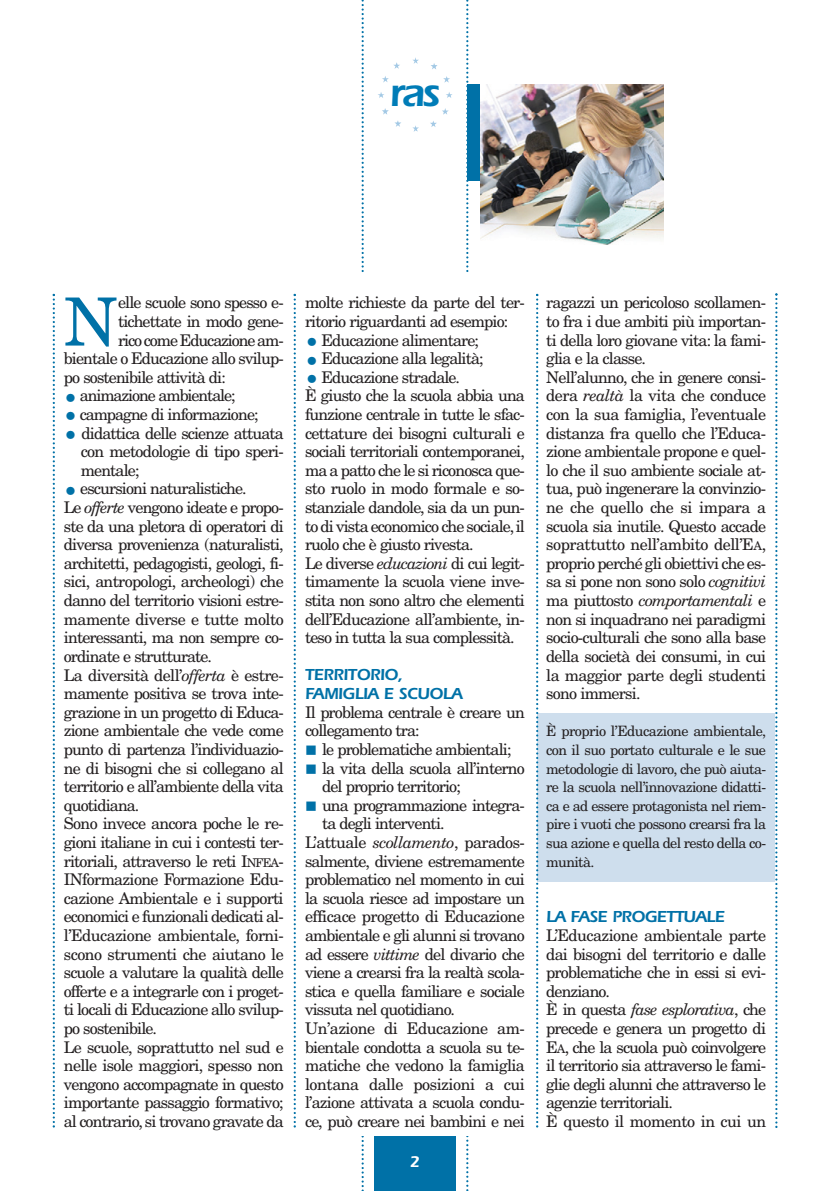
<style>
.page{position:relative;width:830px;height:1191px;background:#fff}
.page>*{position:absolute;margin:0;border:0;box-sizing:border-box;transform-origin:0 0}
.t1{font:66.45px "New Century Schlbk LT Std";color:#0071a7}
.t2{font:600 40.8px "ITC Eras Std";color:#007cb7}
.t3{font:600 16.5px/18.6px "ITC Eras Std";letter-spacing:-.025em;color:#0071a7}
.t4{font:16.05px/18.6px "New Century Schlbk LT Std";letter-spacing:-.055em;color:#231f20}
.t5{font:16.05px "New Century Schlbk LT Std";letter-spacing:-.035em;color:#231f20}
.t6{font:16.05px "New Century Schlbk LT Std";letter-spacing:-.03em;color:#231f20}
.t7{font:600 16.05px "ITC Eras Std";color:#fff}
.t8{font:14.25px/18.6px "New Century Schlbk LT Std";letter-spacing:-.045em;color:#231f20;text-align:justify}
.s1{font-size:22.5px;color:#0071a7}
.s2{font-style:italic}
.s3{font-size:12px}
</style>
<div class="page">
<div style="left:537px;top:713px;width:237px;height:169px;background:#cedeed"></div>
<svg style="left:361px;top:0;width:2px;height:1191px"></svg>
<svg style="left:466px;top:0;width:2px;height:1191px"></svg>
<svg style="left:774px;top:293px;width:3px;height:835px"></svg>
<div style="left:374px;top:853px;width:81px;height:338px;background:#0071a7"></div>
<svg style="left:412px;top:57px;width:7px;height:7px"></svg>
<svg style="left:378px;top:92px;width:6px;height:6px"></svg>
<svg style="left:412px;top:125px;width:7px;height:7px"></svg>
<svg style="left:446px;top:92px;width:6px;height:6px"></svg>
<svg style="left:443px;top:76px;width:7px;height:7px"></svg>
<svg style="left:431px;top:63px;width:6px;height:6px"></svg>
<svg style="left:382px;top:108px;width:6px;height:7px"></svg>
<svg style="left:394px;top:120px;width:7px;height:7px"></svg>
<svg style="left:430px;top:121px;width:6px;height:6px"></svg>
<svg style="left:442px;top:108px;width:6px;height:7px"></svg>
<svg style="left:382px;top:76px;width:6px;height:7px"></svg>
<svg style="left:393px;top:62px;width:7px;height:7px"></svg>
<svg style="left:53px;top:294px;width:2px;height:833px"></svg>
<div style="left:334px;top:274px;width:150px;height:861px;background:#fff"></div>
<svg style="left:293px;top:294px;width:3px;height:833px"></svg>
<svg style="left:536px;top:294px;width:2px;height:833px"></svg>
<img style="left:480px;top:84px;width:182px;height:160px">
<div style="left:466px;top:84px;width:13px;height:97px;background:#0071a7"></div>
<h2 class="t2" style="left:389px;top:78px;width:52px">ras</h2>
<h1 class="t1" style="left:64px;top:297px;width:56px">N</h1>
<p class="t4" style="left:118px;top:295px;width:167px">elle scuole sono spesso e-</p>
<p class="t4" style="left:118px;top:313px;width:167px">tichettate in modo gene-</p>
<p class="t4" style="left:118px;top:332px;width:167px">rico come Educazione am-</p>
<p class="t4" style="left:64px;top:351px;width:221px">bientale o Educazione allo svilup-</p>
<p class="t4" style="left:64px;top:369px;width:163px">po sostenibile attività di:</p>
<p class="t4" style="left:64px;top:388px;width:173px"><span class="s1">•</span> animazione ambientale;</p>
<p class="t4" style="left:64px;top:406px;width:196px"><span class="s1">•</span> campagne di informazione;</p>
<p class="t4" style="left:81px;top:425px;width:204px;text-align:justify;text-indent:-17px"><span class="s1">•</span> didattica delle scienze attuata con metodologie di tipo speri&shy;mentale;</p>
<p class="t4" style="left:64px;top:481px;width:221px"><span class="s1">•</span> escursioni naturalistiche.<br>Le <span class="s2">offerte</span> vengono ideate e propo&shy;ste da una pletora di operatori di diversa provenienza (naturalisti, architetti, pedagogisti, geologi, fi&shy;sici, antropologi, archeologi) che danno del territorio visioni estre&shy;mamente diverse e tutte molto interessanti, ma non sempre co&shy;ordinate e strutturate.<br>La diversità dell’<span class="s2">offerta</span> è estre&shy;mamente positiva se trova inte&shy;grazione in un progetto di Educa&shy;zione ambientale che vede come punto di partenza l’individuazio&shy;ne di bisogni che si collegano al territorio e all’ambiente della vita quotidiana.<br>Sono invece ancora poche le re&shy;gioni italiane in cui i contesti ter&shy;ritoriali, attraverso le reti I<span class="s3">NFEA</span>-<br>INformazione Formazione Edu&shy;cazione Ambientale e i supporti economici e funzionali dedicati al&shy;l’Educazione ambientale, forni&shy;scono strumenti che aiutano le scuole a valutare la qualità delle offerte e a integrarle con i proget&shy;ti locali di Educazione allo svilup&shy;po sostenibile.<br>Le scuole, soprattutto nel sud e nelle isole maggiori, spesso non vengono accompagnate in questo importante passaggio formativo; al contrario, si trovano gravate da</p>
<p class="t4" style="left:305px;top:295px;width:221px">molte richieste da parte del ter&shy;ritorio riguardanti ad esempio:</p>
<p class="t4" style="left:305px;top:332px;width:175px"><span class="s1">•</span> Educazione alimentare;</p>
<p class="t4" style="left:305px;top:351px;width:180px"><span class="s1">•</span> Educazione alla legalità;</p>
<p class="t4" style="left:305px;top:369px;width:221px"><span class="s1">•</span> Educazione stradale.<br>È giusto che la scuola abbia una funzione centrale in tutte le sfac&shy;cettature dei bisogni culturali e sociali territoriali contemporanei, ma a patto che le si riconosca que&shy;sto ruolo in modo formale e so&shy;stanziale dandole, sia da un pun&shy;to di vista economico che sociale,il ruolo che è giusto rivesta.<br>Le diverse <span class="s2">educazioni</span> di cui legit&shy;timamente la scuola viene inve&shy;stita non sono altro che elementi dell’Educazione all’ambiente, in&shy;teso in tutta la sua complessità.</p>
<p class="t3" style="left:305px;top:667px;width:159px">TERRITORIO,<br>FAMIGLIA E SCUOLA</p>
<p class="t4" style="left:305px;top:704px;width:221px">Il problema centrale è creare un collegamento tra:</p>
<p class="t4" style="left:322px;top:741px;width:191px">le problematiche ambientali;</p>
<p class="t4" style="left:322px;top:760px;width:204px">la vita della scuola all’interno</p>
<p class="t4" style="left:322px;top:778px;width:140px">del proprio territorio;</p>
<p class="t4" style="left:322px;top:797px;width:204px">una programmazione integra-</p>
<p class="t4" style="left:322px;top:816px;width:124px">ta degli interventi.</p>
<p class="t5" style="left:305px;top:836px;width:221px">L’attuale <span class="s2">scollamento</span>, parados-</p>
<p class="t4" style="left:305px;top:853px;width:221px">salmente, diviene estremamente</p>
<p class="t4" style="left:305px;top:871px;width:221px">problematico nel momento in cui</p>
<p class="t4" style="left:305px;top:890px;width:221px">la scuola riesce ad impostare un</p>
<p class="t5" style="left:305px;top:910px;width:221px">efficace progetto di Educazione</p>
<p class="t4" style="left:305px;top:927px;width:221px">ambientale e gli alunni si trovano</p>
<p class="t4" style="left:305px;top:946px;width:221px">ad essere <span class="s2">vittime</span> del divario che</p>
<p class="t4" style="left:305px;top:964px;width:221px">viene a crearsi fra la realtà scola-</p>
<p class="t4" style="left:305px;top:983px;width:221px">stica e quella familiare e sociale</p>
<p class="t4" style="left:305px;top:1002px;width:151px">vissuta nel quotidiano.</p>
<p class="t6" style="left:305px;top:1022px;width:221px">Un’azione di Educazione am-</p>
<p class="t4" style="left:305px;top:1039px;width:221px">bientale condotta a scuola su te-</p>
<p class="t5" style="left:305px;top:1059px;width:221px">matiche che vedono la famiglia</p>
<p class="t6" style="left:305px;top:1078px;width:221px">lontana dalle posizioni a cui</p>
<p class="t4" style="left:305px;top:1095px;width:221px">l’azione attivata a scuola condu-</p>
<p class="t4" style="left:305px;top:1113px;width:221px">ce, può creare nei bambini e nei</p>
<p class="t7" style="left:409px;top:1155px;width:12px">2</p>
<p class="t4" style="left:546px;top:295px;width:221px">ragazzi un pericoloso scollamen&shy;to fra i due ambiti più importan&shy;ti della loro giovane vita: la fami&shy;glia e la classe.<br>Nell’alunno, che in genere consi&shy;dera <span class="s2">realtà</span> la vita che conduce con la sua famiglia, l’eventuale distanza fra quello che l’Educa&shy;zione ambientale propone e quel&shy;lo che il suo ambiente sociale at&shy;tua, può ingenerare la convinzio&shy;ne che quello che si impara a scuola sia inutile. Questo accade soprattutto nell’ambito dell’E<span class="s3">A</span>, proprio perché gli obiettivi che es&shy;sa si pone non sono solo <span class="s2">cognitivi </span>ma piuttosto <span class="s2">comportamentali</span> e non si inquadrano nei paradigmi socio-culturali che sono alla base della società dei consumi, in cui la maggior parte degli studenti sono immersi.</p>
<p class="t8" style="left:546px;top:723px;width:221px">È proprio l’Educazione ambientale, con il suo portato culturale e le sue metodologie di lavoro, che può aiuta&shy;re la scuola nell’innovazione didatti&shy;ca e ad essere protagonista nel riem&shy;pire i vuoti che possono crearsi fra la sua azione e quella del resto della co&shy;munità.</p>
<p class="t3" style="left:546px;top:909px;width:180px">LA FASE PROGETTUALE</p>
<p class="t4" style="left:546px;top:927px;width:221px">L’Educazione ambientale parte dai bisogni del territorio e dalle problematiche che in essi si evi&shy;denziano.<br>È in questa <span class="s2">fase esplorativa</span>, che precede e genera un progetto di<br>E<span class="s3">A</span>, che la scuola può coinvolgere il territorio sia attraverso le fami&shy;glie degli alunni che attraverso le agenzie territoriali.<br>È questo il momento in cui un</p>
</div>
